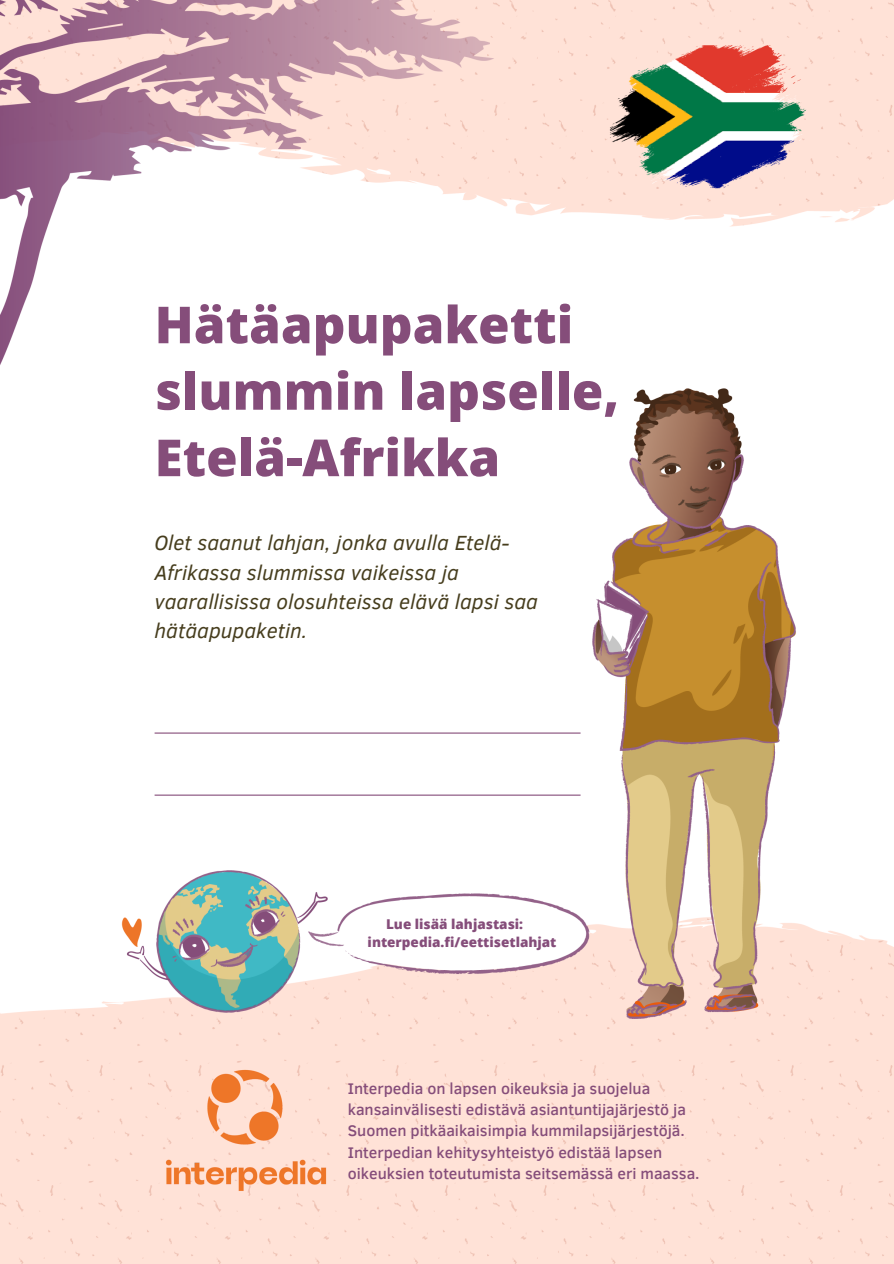
<style>
.page{position:relative;width:894px;height:1264px;background:#fff}
.page>*{position:absolute;margin:0;border:0;box-sizing:border-box;transform-origin:0 0}
.t1{font:800 51px/66.4px "Open Sans";color:#854d7a}
.t2{font:italic 21px/29.2px "Clear Sans";color:#463d1d}
.t3{font:500 15.75px/21.5px "Clear Sans";color:#854d7a}
.t4{font:800 13.5px/18px "Open Sans";color:#854d7a}
</style>
<div class="page">
<img style="left:0;top:0;width:893px;height:1263px">
<hr style="left:154px;top:732px;width:426px;height:1px;background:#854d7a">
<hr style="left:154px;top:794px;width:426px;height:1px;background:#854d7a">
<img style="left:164px;top:1067px;width:164px;height:126px">
<h1 class="t1" style="left:154px;top:290px;width:466px">Hätäapupaketti slummin lapselle,<br>Etelä-Afrikka</h1>
<h2 class="t2" style="left:154px;top:527px;width:385px">Olet saanut lahjan, jonka avulla Etelä-Afrikassa slummissa vaikeissa ja vaarallisissa olosuhteissa elävä lapsi saa hätäapupaketin.</h2>
<p class="t4" style="left:367px;top:914px;width:190px;text-indent:18px">Lue lisää lahjastasi: interpedia.fi/eettisetlahjat</p>
<p class="t3" style="left:347px;top:1076px;width:353px">Interpedia on lapsen oikeuksia ja suojelua kansainvälisesti edistävä asiantuntijajärjestö ja Suomen pitkäaikaisimpia kummilapsijärjestöjä.<br>Interpedian kehitysyhteistyö edistää lapsen oikeuksien toteutumista seitsemässä eri maassa.</p>
</div>
